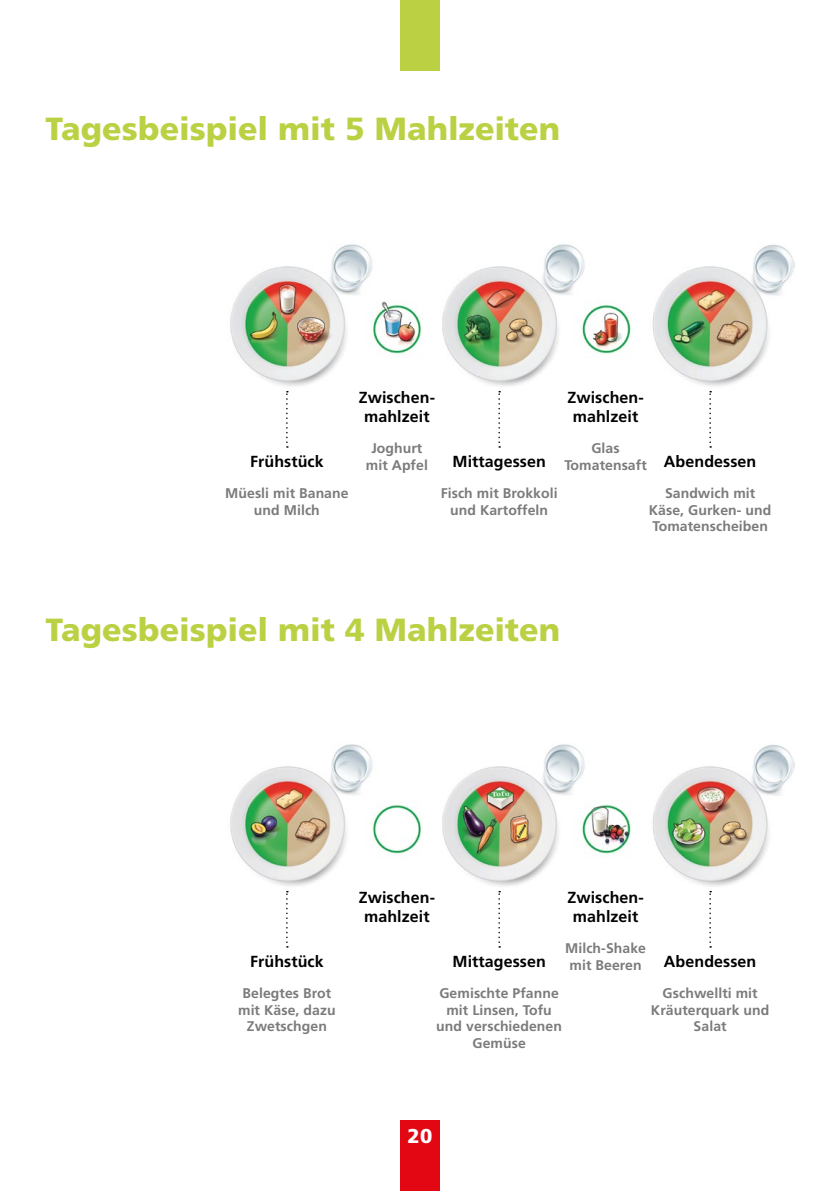
<style>
.page{position:relative;width:840px;height:1191px;background:#fff}
.page>*{position:absolute;margin:0;border:0;box-sizing:border-box;transform-origin:0 0}
.t1{font:900 32px "Frutiger LT Pro";color:#bbd143}
.t2{font:900 20px "Frutiger LT Pro";color:#fff}
.t3{font:700 16px/19.2px "Frutiger LT Pro";letter-spacing:.005em;color:#000;text-align:center}
.t4{font:700 14px/16.8px "Frutiger LT Pro";letter-spacing:.005em;color:#7c7b7b;text-align:center}
</style>
<div class="page">
<div style="left:400px;top:0;width:39px;height:71px;background:#bbd143"></div>
<div style="left:400px;top:1120px;width:39px;height:71px;background:#e30613"></div>
<img style="left:230px;top:244px;width:564px;height:204px">
<svg style="left:286px;top:391px;width:2px;height:57px"></svg>
<svg style="left:498px;top:391px;width:2px;height:57px"></svg>
<svg style="left:709px;top:391px;width:1px;height:57px"></svg>
<img style="left:230px;top:744px;width:564px;height:203px">
<svg style="left:286px;top:891px;width:2px;height:56px"></svg>
<svg style="left:498px;top:891px;width:2px;height:56px"></svg>
<svg style="left:709px;top:891px;width:1px;height:56px"></svg>
<h1 class="t1" style="left:45px;top:110px;width:516px">Tagesbeispiel mit 5 Mahlzeiten</h1>
<p class="t3" style="left:358px;top:388px;width:78px">Zwischen&shy;mahlzeit</p>
<p class="t4" style="left:365px;top:440px;width:64px">Joghurt mit Apfel</p>
<p class="t3" style="left:567px;top:388px;width:78px">Zwischen&shy;mahlzeit</p>
<p class="t4" style="left:591px;top:440px;width:30px">Glas</p>
<p class="t3" style="left:250px;top:452px;width:75px">Frühstück</p>
<p class="t4" style="left:564px;top:457px;width:84px">Tomatensaft</p>
<p class="t4" style="left:225px;top:484px;width:125px">Müesli mit Banane und Milch</p>
<p class="t3" style="left:663px;top:452px;width:94px">Abendessen</p>
<p class="t4" style="left:648px;top:484px;width:124px">Sandwich mit<br>Käse, Gurken- und<br>Tomatenscheiben</p>
<p class="t3" style="left:452px;top:452px;width:95px">Mittagessen</p>
<p class="t4" style="left:440px;top:484px;width:118px">Fisch mit Brokkoli und Kartoffeln</p>
<h1 class="t1" style="left:45px;top:610px;width:516px">Tagesbeispiel mit 4 Mahlzeiten</h1>
<p class="t3" style="left:358px;top:887px;width:78px">Zwischen&shy;mahlzeit</p>
<p class="t3" style="left:567px;top:887px;width:78px">Zwischen&shy;mahlzeit</p>
<p class="t4" style="left:565px;top:940px;width:82px">Milch-Shake</p>
<p class="t3" style="left:250px;top:951px;width:75px">Frühstück</p>
<p class="t4" style="left:569px;top:956px;width:73px">mit Beeren</p>
<p class="t4" style="left:238px;top:984px;width:99px">Belegtes Brot mit Käse, dazu<br>Zwetschgen</p>
<p class="t3" style="left:663px;top:951px;width:94px">Abendessen</p>
<p class="t4" style="left:650px;top:984px;width:120px">Gschwellti mit<br>Kräuterquark und<br>Salat</p>
<p class="t3" style="left:452px;top:951px;width:95px">Mittagessen</p>
<p class="t4" style="left:436px;top:984px;width:127px">Gemischte Pfanne mit Linsen, Tofu und verschiedenen<br>Gemüse</p>
<h2 class="t2" style="left:407px;top:1124px;width:27px">20</h2>
</div>
